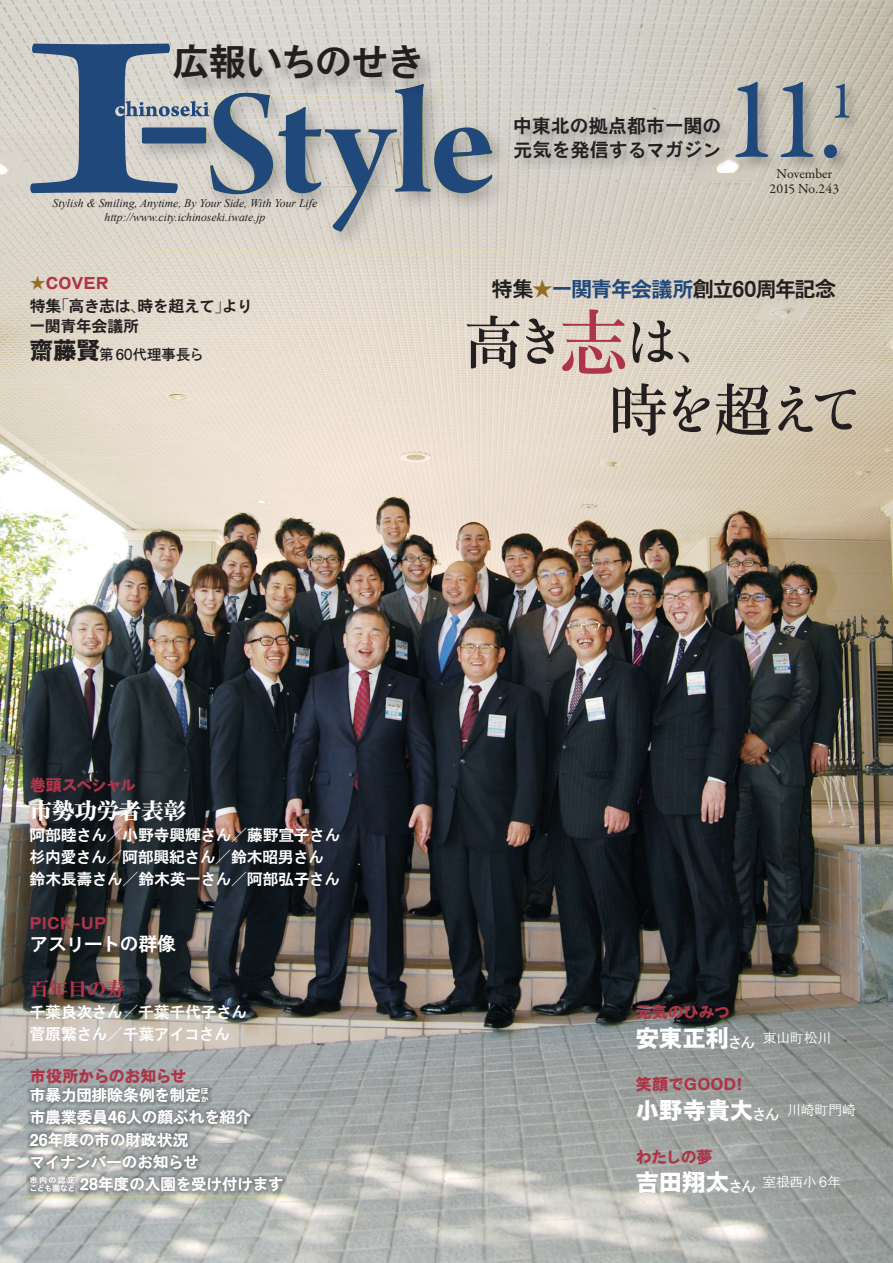
<style>
.page{position:relative;width:893px;height:1263px;background:#fff}
.page>*{position:absolute;margin:0;border:0;box-sizing:border-box;transform-origin:0 0}
.t1{font:117px "Garamond Premr Pro";color:#20487b}
.t2{font:53.1px/67.5px "Rg TJ B 83 pv RKSJ H";color:#231f20}
.t3{font:38.25px "Rj P Gothic XB 83 pv RKSJ H";letter-spacing:-.07em;color:#231f20}
.t4{font:23.4px "Rj P Gothic UB 83 pv RKSJ H";letter-spacing:.005em;color:#fff}
.t5{font:22.35px "Rj H Mincho UB 90 ms RKSJ H";color:#fff}
.t6{font:21.3px "Rj P Gothic XB 83 pv RKSJ H";letter-spacing:-.055em;color:#231f20}
.t7{font:19.2px/23.4px "Rj P Gothic XB 83 pv RKSJ H";letter-spacing:-.015em;color:#231f20}
.t8{font:19.2px "Rj P Gothic XB 83 pv RKSJ H";letter-spacing:-.05em;color:#fff}
.t9{font:19.2px "Rj H Mincho UB 90 ms RKSJ H";color:#ae3549}
.t10{font:15.9px/22.4px "Rj P Gothic XB 83 pv RKSJ H";letter-spacing:-.025em;color:#fff}
.t11{font:15.9px "Rj P Gothic UB 83 pv RKSJ H";letter-spacing:-.005em;color:#ae3549}
.t12{font:15.9px/20.2px "Rj P Gothic XB 83 pv RKSJ H";letter-spacing:-.025em;color:#231f20}
.t13{font:15.9px "Rj P Gothic UB 83 pv RKSJ H";letter-spacing:-.035em;color:#ae3549}
.t14{font:15.9px "Rj P Gothic UB 83 pv RKSJ H";letter-spacing:-.07em;color:#ae3549}
.t15{font:14.85px "Rj P Gothic Bd 83 pv RKSJ H";letter-spacing:-.025em;color:#231f20}
.t16{font:13.8px "Rj P Gothic Md 83 pv RKSJ H";letter-spacing:-.015em;color:#fff}
.t17{font:13.8px/14.9px "Garamond Premr Pro";color:#231f20;text-align:center}
.t18{font:italic 11.7px/13.8px "Times New Roman";color:#231f20;text-align:center}
.t19{font:7.95px "Rj P Gothic XB 83 pv RKSJ H";letter-spacing:.18em;color:#fff}
.s1{color:#926e27}
.s2{font-family:"Koz Go Pro";font-weight:300}
.s3{font-family:"Rj P Gothic UB 83 pv RKSJ H";font-size:23.4px}
.s4{font-family:"Rj P Gothic Md 83 pv RKSJ H";color:#926e27}
.s5{color:#20487b}
.s6{font-family:"Rj PH Mincho Bd 83 pv RKSJ H";font-size:57.45px}
.s7{font-family:"Rj PH Mincho Bd 83 pv RKSJ H";font-size:71.25px;color:#ae3549}
.s8{font-family:"Koz Min Pro";font-weight:300;font-size:44.7px}
.s9{font-size:7.95px}
.s10{font-family:"Rj P Gothic Bd 83 pv RKSJ H";font-size:14.85px}
</style>
<div class="page">
<img style="left:0;top:0;width:893px;height:1263px">
<img style="left:733px;top:79px;width:119px;height:94px">
<img style="left:735px;top:82px;width:78px;height:75px">
<img style="left:833px;top:81px;width:31px;height:52px">
<img style="left:134px;top:77px;width:377px;height:174px">
<svg style="left:142px;top:84px;width:350px;height:148px;background:#a5abb0"></svg>
<svg style="left:30px;top:44px;width:179px;height:149px;background:#8997a8"></svg>
<img style="left:512px;top:115px;width:223px;height:58px">
<img style="left:174px;top:44px;width:264px;height:53px">
<img style="left:228px;top:84px;width:196px;height:13px">
<img style="left:26px;top:1083px;width:261px;height:113px">
<img style="left:31px;top:1083px;width:154px;height:1px">
<img style="left:31px;top:1087px;width:169px;height:15px">
<svg style="left:201px;top:1088px;width:7px;height:14px"></svg>
<img style="left:31px;top:1109px;width:220px;height:16px">
<img style="left:30px;top:1132px;width:158px;height:15px">
<img style="left:31px;top:1155px;width:167px;height:14px">
<img style="left:30px;top:1177px;width:45px;height:15px">
<img style="left:31px;top:1184px;width:43px;height:8px">
<img style="left:75px;top:1177px;width:208px;height:15px">
<h3 class="t3" style="left:172px;top:42px;width:254px">広報いちのせき</h3>
<p class="t18" style="left:53px;top:196px;width:266px">Stylish &amp; Smiling, Anytime, By Your Side, With Your Life http://www.city.ichinoseki.iwate.jp</p>
<p class="t11" style="left:30px;top:275px;width:80px"><span class="s1">★</span>COVER</p>
<p class="t12" style="left:29px;top:296px;width:225px">特集<span class="s2">「</span>高き志は<span class="s2">、</span>時を超えて<span class="s2">」</span>より一関青年会議所</p>
<p class="t15" style="left:30px;top:347px;width:176px"><span class="s3">齋藤賢</span>第60代理事長ら</p>
<p class="t7" style="left:513px;top:115px;width:210px">中東北の拠点都市一関の元気を発信するマガジン</p>
<h1 class="t1" style="left:723px;top:49px;width:134px">11.<sup>1</sup></h1>
<p class="t17" style="left:769px;top:167px;width:71px">November<br>2015 No.243</p>
<h3 class="t6" style="left:492px;top:278px;width:346px">特集<span class="s4">★</span><span class="s5">一関青年会議所</span>創立60周年記念</h3>
<h2 class="t2" style="left:610px;top:309px;width:255px;text-indent:-146px"><span class="s6">高</span>き<span class="s7">志</span>は<span class="s8">、<br></span><span class="s6">時</span>を<span class="s6">超</span>えて</h2>
<p class="t14" style="left:30px;top:777px;width:108px">巻頭スペシャル</p>
<h3 class="t5" style="left:30px;top:799px;width:158px">市勢功労者表彰</h3>
<p class="t10" style="left:30px;top:824px;width:312px">阿部睦さん<span class="s2">／</span>小野寺興輝さん<span class="s2">／</span>藤野宣子さん杉内愛さん<span class="s2">／</span>阿部興紀さん<span class="s2">／</span>鈴木昭男さん鈴木長壽さん<span class="s2">／</span>鈴木英一さん<span class="s2">／</span>阿部弘子さん</p>
<p class="t11" style="left:30px;top:915px;width:78px">PICK-UP</p>
<p class="t8" style="left:29px;top:934px;width:149px">アスリートの群像</p>
<p class="t9" style="left:30px;top:979px;width:97px">百年目の寿</p>
<p class="t10" style="left:30px;top:1001px;width:219px">千葉良次さん<span class="s2">／</span>千葉千代子さん菅原繁さん<span class="s2">／</span>千葉アイコさん</p>
<p class="t13" style="left:30px;top:1068px;width:158px">市役所からのお知らせ</p>
<p class="t10" style="left:30px;top:1084px;width:181px">市暴力団排除条例を制定<sup>ほ</sup></p>
<p class="t19" style="left:201px;top:1095px;width:9px">か</p>
<p class="t10" style="left:29px;top:1107px;width:223px">市農業委員46人の顔ぶれを紹介<br>26年度の市の財政状況<br>マイナンバーのお知らせ</p>
<p class="t19" style="left:30px;top:1176px;width:47px">市内の認定</p>
<p class="t10" style="left:29px;top:1174px;width:256px"><span class="s9">こども園など</span> 28年度の入園を受け付けます</p>
<p class="t11" style="left:636px;top:1004px;width:96px">元気のひみつ</p>
<p class="t16" style="left:636px;top:1031px;width:197px"><span class="s3">安東正利</span><span class="s10">さん</span>東山町松川</p>
<p class="t11" style="left:636px;top:1076px;width:109px">笑顔でGOOD!</p>
<h3 class="t4" style="left:636px;top:1098px;width:222px">小野寺貴大<span class="s10">さん</span><sup>川崎町門崎</sup></h3>
<p class="t11" style="left:636px;top:1149px;width:78px">わたしの夢</p>
<p class="t16" style="left:636px;top:1175px;width:207px"><span class="s3">吉田翔太</span><span class="s10">さん</span> 室根西小 6年</p>
</div>
